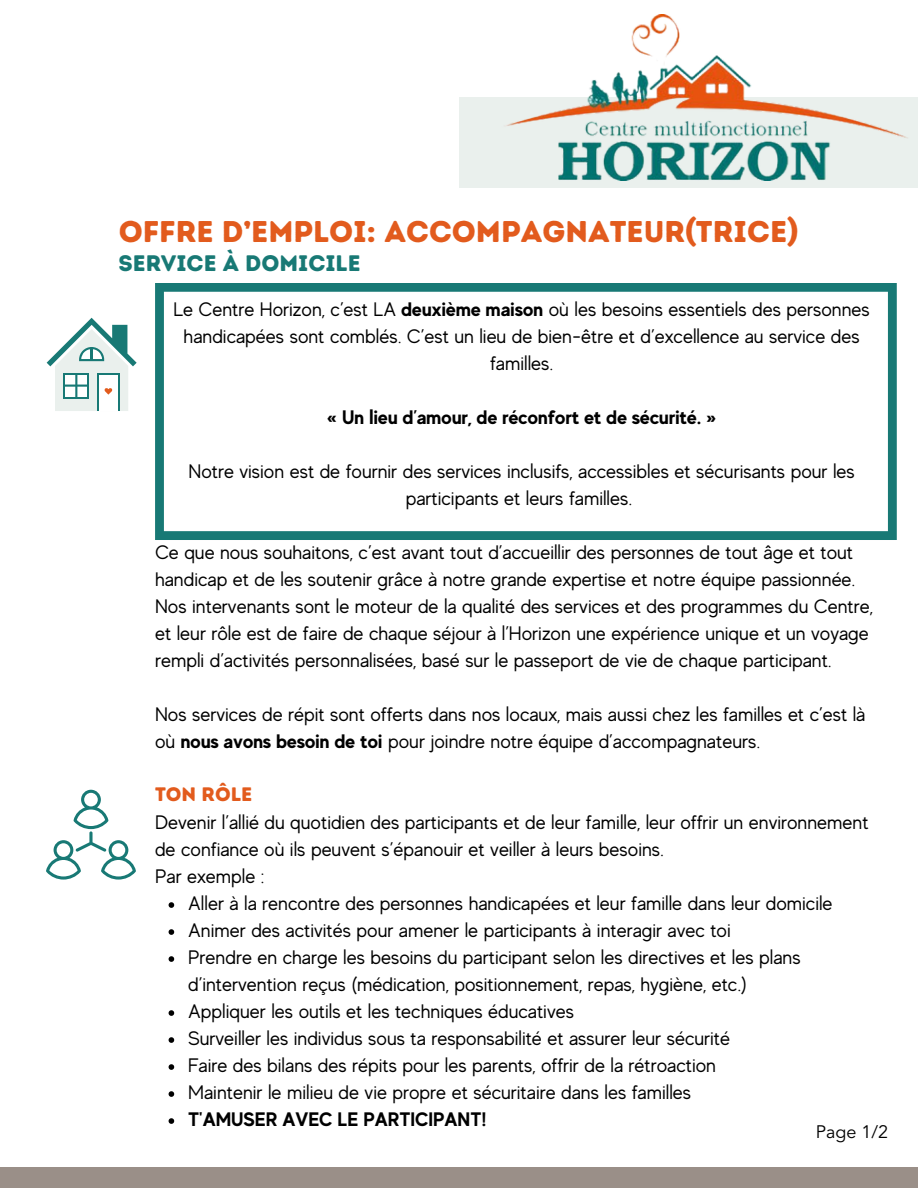
<style>
.page{position:relative;width:918px;height:1188px;background:#fff}
.page>*{position:absolute;margin:0;border:0;box-sizing:border-box;transform-origin:0 0}
.t1{font:30px "Intro Rust Base";color:#e25b1d}
.t2{font:22.5px "Intro Rust Base";color:#187975}
.t3{font:19.5px/27px "MADE Evolve Sans";color:#000}
.t4{font:700 19.5px "MADE Evolve Sans";color:#000}
.t5{font:19.5px "Intro Rust Base";color:#e25b1d}
.t6{font:18px "Avenir";color:#000}
.s1{font-weight:700}
</style>
<div class="page">
<div style="left:459px;top:97px;width:459px;height:91px;background:#eaf0ed"></div>
<svg style="left:169px;top:902px;width:5px;height:6px"></svg>
<svg style="left:169px;top:929px;width:5px;height:6px"></svg>
<svg style="left:169px;top:956px;width:5px;height:6px"></svg>
<svg style="left:169px;top:1010px;width:5px;height:6px"></svg>
<svg style="left:169px;top:1037px;width:5px;height:6px"></svg>
<svg style="left:169px;top:1064px;width:5px;height:6px"></svg>
<svg style="left:169px;top:1091px;width:5px;height:6px"></svg>
<svg style="left:169px;top:1118px;width:5px;height:6px"></svg>
<div style="left:0;top:1167px;width:918px;height:21px;background:#9a8f88"></div>
<img style="left:506px;top:14px;width:402px;height:167px">
<svg style="left:47px;top:318px;width:90px;height:93px"></svg>
<svg style="left:155px;top:283px;width:742px;height:257px"></svg>
<svg style="left:46px;top:790px;width:90px;height:90px"></svg>
<h1 class="t1" style="left:119px;top:214px;width:682px">OFFRE D’EMPLOI: ACCOMPAGNATEUR(TRICE)</h1>
<p class="t2" style="left:119px;top:249px;width:244px">SERVICE À DOMICILE</p>
<p class="t3" style="left:173px;top:296px;width:698px;text-align:center">Le Centre Horizon, c’est LA <span class="s1">deuxième maison</span> où les besoins essentiels des personnes handicapées sont comblés. C’est un lieu de bien-être et d’excellence au service des familles.</p>
<p class="t4" style="left:327px;top:406px;width:391px">« Un lieu d’amour, de réconfort et de sécurité. »</p>
<p class="t3" style="left:188px;top:458px;width:668px;text-align:center">Notre vision est de fournir des services inclusifs, accessibles et sécurisants pour les participants et leurs familles.</p>
<p class="t3" style="left:155px;top:539px;width:719px">Ce que nous souhaitons, c’est avant tout d’accueillir des personnes de tout âge et tout handicap et de les soutenir grâce à notre grande expertise et notre équipe passionnée.<br>Nos intervenants sont le moteur de la qualité des services et des programmes du Centre, et leur rôle est de faire de chaque séjour à l’Horizon une expérience unique et un voyage rempli d’activités personnalisées, basé sur le passeport de vie de chaque participant.</p>
<p class="t3" style="left:155px;top:701px;width:712px">Nos services de répit sont offerts dans nos locaux, mais aussi chez les familles et c’est là où <span class="s1">nous avons besoin de toi</span> pour joindre notre équipe d’accompagnateurs.</p>
<p class="t5" style="left:155px;top:782px;width:99px">TON RÔLE</p>
<p class="t3" style="left:155px;top:809px;width:715px">Devenir l’allié du quotidien des participants et de leur famille, leur offrir un environnement de confiance où ils peuvent s’épanouir et veiller à leurs besoins.<br>Par exemple :</p>
<p class="t3" style="left:188px;top:890px;width:646px">Aller à la rencontre des personnes handicapées et leur famille dans leur domicile Animer des activités pour amener le participants à interagir avec toi<br>Prendre en charge les besoins du participant selon les directives et les plans d’intervention reçus (médication, positionnement, repas, hygiène, etc.)<br>Appliquer les outils et les techniques éducatives<br>Surveiller les individus sous ta responsabilité et assurer leur sécurité<br>Faire des bilans des répits pour les parents, offrir de la rétroaction<br>Maintenir le milieu de vie propre et sécuritaire dans les familles</p>
<p class="t4" style="left:188px;top:1108px;width:300px">T'AMUSER AVEC LE PARTICIPANT!</p>
<p class="t6" style="left:816px;top:1120px;width:74px">Page 1/2</p>
</div>
